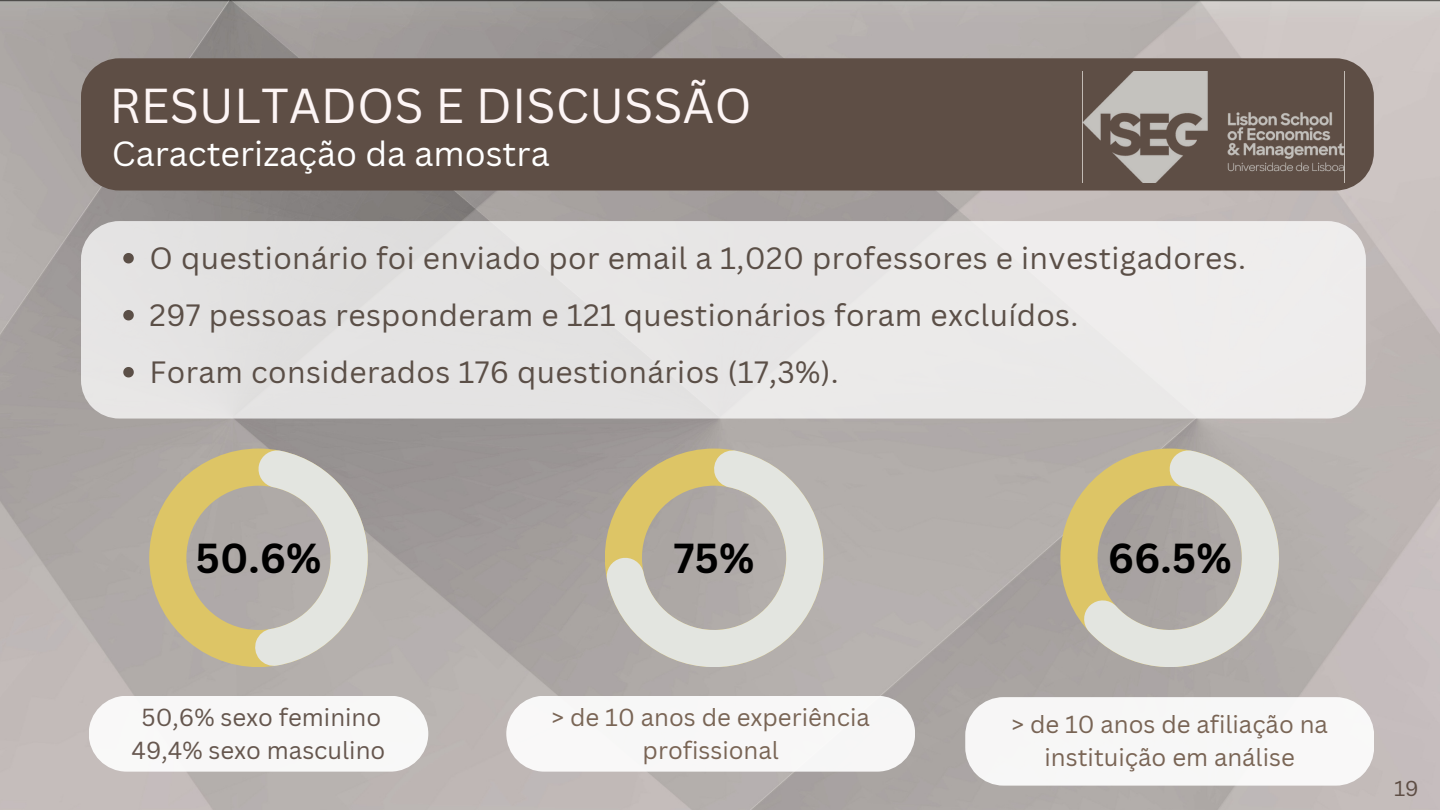
<style>
.page{position:relative;width:1440px;height:810px;background:#fff}
.page>*{position:absolute;margin:0;border:0;box-sizing:border-box;transform-origin:0 0}
.t1{font:47.7px "Canva Sans";color:#fdf5f5}
.t2{font:700 40.8px "Canva Sans";color:#000}
.t3{font:34px "Canva Sans";color:#fff}
.t4{font:30px "Canva Sans";letter-spacing:.01em;color:#5b4f47}
.t5{font:24px/33px "Canva Sans";color:#745e4d;text-align:center}
.t6{font:24px/33px "Canva Sans";color:#5e4e45;text-align:center}
.t7{font:21px "Canva Sans";color:#5e4e45}
</style>
<div class="page">
<img style="left:0;top:0;width:1440px;height:810px">
<div style="left:81px;top:58px;width:1293px;height:133px;background:#5e4e45"></div>
<div style="left:81px;top:221px;width:1285px;height:198px;background:#e7e6e5"></div>
<svg style="left:123px;top:253px;width:11px;height:10px"></svg>
<svg style="left:123px;top:310px;width:11px;height:10px"></svg>
<svg style="left:123px;top:367px;width:11px;height:10px"></svg>
<div style="left:89px;top:696px;width:339px;height:76px;background:#f8f7f7;border-radius:38px"></div>
<div style="left:506px;top:696px;width:409px;height:76px;background:#f8f7f7;border-radius:38px"></div>
<svg style="left:965px;top:697px;width:409px;height:89px"></svg>
<svg style="left:149px;top:449px;width:105px;height:218px;background:#c2b58a"></svg>
<svg style="left:254px;top:449px;width:114px;height:218px;background:#c4c1bb"></svg>
<svg style="left:605px;top:450px;width:218px;height:217px;background:#c4bfb1"></svg>
<svg style="left:1060px;top:449px;width:22px;height:218px;background:#bfb28b"></svg>
<svg style="left:1082px;top:449px;width:197px;height:218px;background:#c3beae"></svg>
<img style="left:1082px;top:72px;width:263px;height:110px">
<p class="t1" style="left:109px;top:72px;width:644px">RESULTADOS E DISCUSSÃO</p>
<p class="t3" style="left:112px;top:130px;width:439px">Caracterização da amostra</p>
<p class="t4" style="left:150px;top:237px;width:1098px">O questionário foi enviado por email a 1,020 professores e investigadores.</p>
<p class="t4" style="left:150px;top:294px;width:930px">297 pessoas responderam e 121 questionários foram excluídos.</p>
<p class="t4" style="left:150px;top:351px;width:691px">Foram considerados 176 questionários (17,3%).</p>
<p class="t2" style="left:196px;top:530px;width:128px">50.6%</p>
<p class="t2" style="left:674px;top:530px;width:82px">75%</p>
<p class="t2" style="left:1108px;top:530px;width:126px">66.5%</p>
<p class="t6" style="left:132px;top:700px;width:255px">50,6% sexo feminino<br>49,4% sexo masculino</p>
<p class="t5" style="left:552px;top:700px;width:320px">&gt; de 10 anos de experiência profissional</p>
<p class="t5" style="left:1011px;top:707px;width:318px">&gt; de 10 anos de afiliação na instituição em análise</p>
<p class="t7" style="left:1394px;top:774px;width:26px">19</p>
</div>
